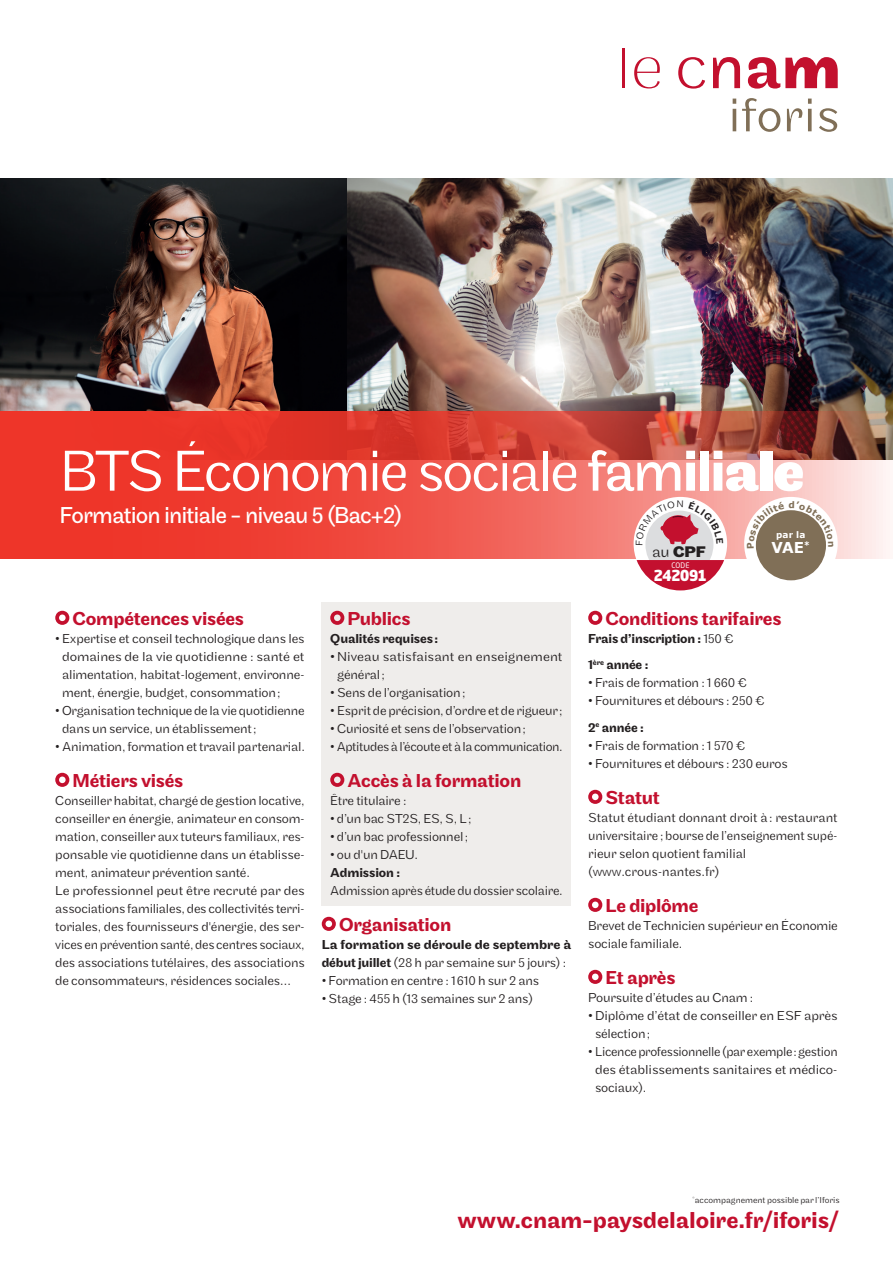
<style>
.page{position:relative;width:893px;height:1263px;background:#fff}
.page>*{position:absolute;margin:0;border:0;box-sizing:border-box;transform-origin:0 0}
.t1{font:300 60px "Maple";letter-spacing:-.05em;color:#fff}
.t2{font:500 24px "Maple";letter-spacing:-.005em;color:#c3102e}
.t3{font:24px "Maple";letter-spacing:-.045em;color:#fff}
.t4{font:500 19.5px "Maple";letter-spacing:-.015em;color:#c3102e}
.t5{font:700 16.05px "Maple";color:#231f20}
.t6{font:900 15px "Neo Sans W1 G";letter-spacing:-.065em;color:#fff}
.t7{font:700 15px "Verdana";color:#fff}
.t8{font:300 13.5px/18px "Maple";letter-spacing:-.015em;color:#231f20}
.t9{font:500 13.5px/18px "Maple";letter-spacing:-.005em;color:#231f20}
.t10{font:300 13.5px/18px "Maple";letter-spacing:-.015em;color:#231f20;text-align:justify;scale:.95 1}
.t11{font:300 13.5px "Maple";letter-spacing:-.015em;color:#231f20;scale:.96 1}
.t12{font:300 9px "Maple";letter-spacing:.005em;color:#231f20}
.t13{font:700 9px "Verdana";color:#fff}
.t14{font:7.5px "Neo Sans W1 G";color:#fff}
.s1{font-weight:400}
.s2{font-weight:500}
.s3{font-weight:700}
.s4{font-weight:300}
</style>
<div class="page">
<img style="left:347px;top:179px;width:546px;height:232px">
<img style="left:0;top:179px;width:347px;height:232px">
<svg style="left:0;top:411px;width:893px;height:148px;background:#e4564c"></svg>
<svg style="left:634px;top:57px;width:26px;height:31px"></svg>
<hr style="left:622px;top:49px;width:2px;height:39px;background:#c3102e">
<svg style="left:678px;top:57px;width:27px;height:32px"></svg>
<svg style="left:713px;top:57px;width:27px;height:31px"></svg>
<svg style="left:748px;top:57px;width:90px;height:32px"></svg>
<hr style="left:733px;top:109px;width:3px;height:22px;background:#806f57">
<svg style="left:733px;top:99px;width:3px;height:5px"></svg>
<svg style="left:742px;top:98px;width:38px;height:34px"></svg>
<svg style="left:787px;top:108px;width:15px;height:23px"></svg>
<svg style="left:808px;top:109px;width:4px;height:22px"></svg>
<svg style="left:808px;top:99px;width:4px;height:5px"></svg>
<svg style="left:819px;top:108px;width:18px;height:24px"></svg>
<div style="left:322px;top:603px;width:249px;height:303px;background:#efedeb"></div>
<svg style="left:55px;top:611px;width:14px;height:14px"></svg>
<svg style="left:55px;top:773px;width:14px;height:14px"></svg>
<svg style="left:330px;top:611px;width:14px;height:14px"></svg>
<svg style="left:330px;top:773px;width:14px;height:14px"></svg>
<svg style="left:322px;top:917px;width:14px;height:14px"></svg>
<svg style="left:588px;top:611px;width:14px;height:14px"></svg>
<svg style="left:588px;top:790px;width:14px;height:14px"></svg>
<svg style="left:588px;top:898px;width:14px;height:14px"></svg>
<svg style="left:588px;top:970px;width:14px;height:14px"></svg>
<div style="left:634px;top:497px;width:93px;height:93px;background:#fff;border-radius:50%"></div>
<div style="left:645px;top:511px;width:68px;height:68px;background:#dcdddf;border-radius:50%"></div>
<svg style="left:637px;top:560px;width:87px;height:30px"></svg>
<div style="left:744px;top:497px;width:94px;height:93px;background:#fff;border-radius:50%"></div>
<div style="left:756px;top:510px;width:70px;height:70px;background:#806f57;border-radius:50%"></div>
<svg style="left:636px;top:501px;width:87px;height:44px"></svg>
<svg style="left:747px;top:501px;width:86px;height:48px"></svg>
<h1 class="t1" style="left:60px;top:437px;width:746px">BTS Économie sociale <span class="s1">fam</span><span class="s2">ili</span><span class="s3">ale</span></h1>
<h2 class="t3" style="left:60px;top:502px;width:344px">Formation initiale - niveau 5 (Bac+2)</h2>
<p class="t5" style="left:652px;top:542px;width:55px"><span class="s4">au</span> CPF</p>
<p class="t14" style="left:671px;top:560px;width:20px">CODE</p>
<p class="t6" style="left:653px;top:566px;width:56px">242091</p>
<p class="t13" style="left:776px;top:528px;width:31px">par la</p>
<p class="t7" style="left:771px;top:537px;width:40px">VAE<sup>*</sup></p>
<h3 class="t4" style="left:73px;top:607px;width:173px">Compétences visées</h3>
<p class="t8" style="left:62px;top:629px;width:244px;text-align:justify;text-indent:-7px">• Expertise et conseil technologique dans les domaines de la vie quotidienne : santé et alimentation, habitat-logement, environne&shy;ment, énergie, budget, consommation;</p>
<p class="t8" style="left:62px;top:701px;width:244px;text-indent:-7px">• Organisation technique de la vie quotidienne dans un service, un établissement;</p>
<p class="t8" style="left:55px;top:737px;width:251px">• Animation, formation et travail partenarial.</p>
<h3 class="t4" style="left:73px;top:769px;width:112px">Métiers visés</h3>
<p class="t8" style="left:55px;top:791px;width:251px">Conseiller habitat, chargé de gestion locative, conseiller en énergie, animateur en consom&shy;mation, conseiller aux tuteurs familiaux, res&shy;ponsable vie quotidienne dans un établisse&shy;ment, animateur prévention santé.<br>Le professionnel peut être recruté par des associations familiales, des collectivités terri&shy;toriales, des fournisseurs d'énergie, des ser&shy;vices en prévention santé, des centres sociaux, des associations tutélaires, des associations de consommateurs, résidences sociales…</p>
<h3 class="t4" style="left:347px;top:607px;width:64px">Publics</h3>
<p class="t9" style="left:330px;top:630px;width:109px">Qualités requises:</p>
<p class="t8" style="left:337px;top:647px;width:227px;text-indent:-7px">• Niveau satisfaisant en enseignement général;</p>
<p class="t8" style="left:330px;top:683px;width:137px">• Sens de l’organisation;</p>
<p class="t8" style="left:330px;top:701px;width:234px">• Esprit de précision, d’ordre et de rigueur;</p>
<p class="t8" style="left:330px;top:719px;width:197px">• Curiosité et sens de l’observation;</p>
<p class="t11" style="left:330px;top:739px;width:244px">• Aptitudes à l’écoute et à la communication.</p>
<h3 class="t4" style="left:347px;top:769px;width:175px">Accès à la formation</h3>
<p class="t8" style="left:330px;top:791px;width:78px">Être titulaire :</p>
<p class="t8" style="left:330px;top:809px;width:143px">• d’un bac ST2S, ES, S, L;</p>
<p class="t8" style="left:330px;top:827px;width:139px">• d’un bac professionnel;</p>
<p class="t8" style="left:330px;top:845px;width:89px">• ou d'un DAEU.</p>
<p class="t9" style="left:330px;top:864px;width:72px">Admission :</p>
<p class="t11" style="left:330px;top:883px;width:244px">Admission après étude du dossier scolaire.</p>
<h3 class="t4" style="left:339px;top:913px;width:114px">Organisation</h3>
<p class="t9" style="left:322px;top:936px;width:251px">La formation se déroule de septembre à début juillet <span class="s4">(28 h par semaine sur 5 jours) :</span></p>
<p class="t8" style="left:322px;top:971px;width:219px">• Formation en centre : 1610 h sur 2 ans</p>
<p class="t8" style="left:322px;top:989px;width:213px">• Stage : 455 h (13 semaines sur 2 ans)</p>
<h3 class="t4" style="left:605px;top:607px;width:177px">Conditions tarifaires</h3>
<p class="t9" style="left:588px;top:625px;width:147px;line-height:26.5px">Frais d’inscription : <span class="s4">150 €<br></span>1<sup>ère</sup> année :</p>
<p class="t8" style="left:588px;top:674px;width:160px">• Frais de formation : 1 660 €</p>
<p class="t8" style="left:588px;top:688px;width:178px;line-height:26.5px">• Fournitures et débours : 250 €<br><span class="s2">2</span><sup>e</sup> <span class="s2">année :</span></p>
<p class="t8" style="left:588px;top:736px;width:159px">• Frais de formation : 1 570 €</p>
<p class="t8" style="left:588px;top:754px;width:201px">• Fournitures et débours : 230 euros</p>
<h3 class="t4" style="left:605px;top:786px;width:56px">Statut</h3>
<p class="t8" style="left:588px;top:808px;width:251px">Statut étudiant donnant droit à: restaurant universitaire ; bourse de l’enseignement supé&shy;rieur selon quotient familial (www.crous-nantes.fr)</p>
<h3 class="t4" style="left:605px;top:894px;width:95px">Le diplôme</h3>
<p class="t8" style="left:588px;top:916px;width:251px">Brevet de Technicien supérieur en Économie sociale familiale.</p>
<h3 class="t4" style="left:605px;top:966px;width:71px">Et après</h3>
<p class="t8" style="left:588px;top:988px;width:166px">Poursuite d’études au Cnam :</p>
<p class="t8" style="left:595px;top:1006px;width:244px;text-indent:-7px">• Diplôme d’état de conseiller en ESF après sélection;</p>
<p class="t10" style="left:595px;top:1042px;width:257px;text-indent:-7px">• Licence professionnelle (par exemple: gestion des établissements sanitaires et médico&shy;sociaux).</p>
<p class="t12" style="left:692px;top:1195px;width:149px"><sup>*</sup>accompagnement possible par l’Iforis</p>
<h2 class="t2" style="left:458px;top:1206px;width:383px">www.cnam-paysdelaloire.fr/iforis/</h2>
</div>
